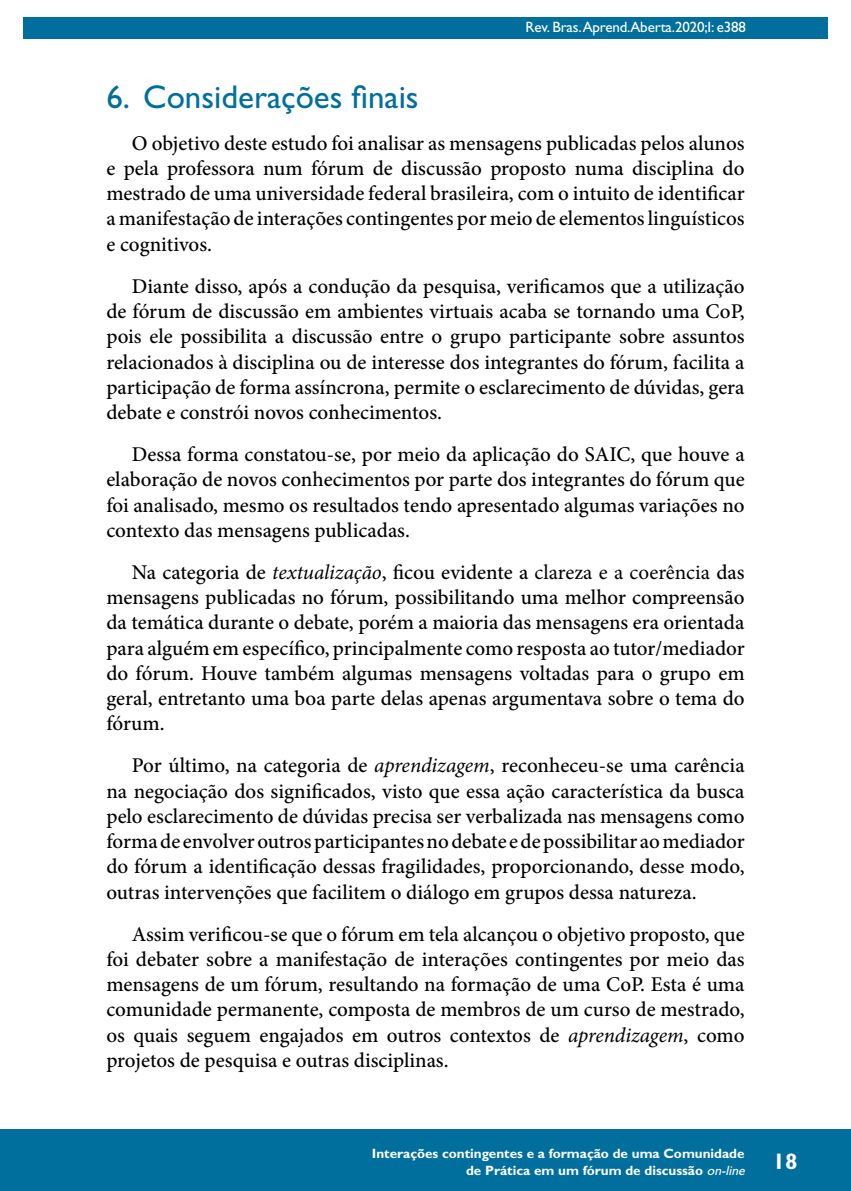
<style>
.page{position:relative;width:851px;height:1191px;background:#fff}
.page>*{position:absolute;margin:0;border:0;box-sizing:border-box;transform-origin:0 0}
.t1{font:33px "Gill Sans Std";color:#006f9e}
.t2{font:700 22.5px "Gill Sans Std";color:#fff}
.t3{font:500 21px/25.2px "Minion Pro";color:#000;text-align:justify}
.t4{font:15px "Gill Sans Std";letter-spacing:-.01em;color:#fff}
.t5{font:700 13.5px/16.2px "Gill Sans Std";color:#fff;text-align:right}
.s1{font-weight:400;font-style:italic}
.s2{font-weight:400}
</style>
<div class="page">
<hr style="left:104px;top:0;width:1px;height:467px;background:#006f9e">
<div style="left:23px;top:17px;width:804px;height:21px;background:#006f9e"></div>
<div style="left:0;top:1129px;width:850px;height:62px;background:#006f9e"></div>
<p class="t4" style="left:525px;top:18px;width:222px">Rev. Bras.Aprend.Aberta.2020;I: e388</p>
<h1 class="t1" style="left:106px;top:77px;width:314px">6. Considerações finais</h1>
<p class="t3" style="left:106px;top:130px;width:639px;text-indent:26px">O objetivo deste estudo foi analisar as mensagens publicadas pelos alunos e pela professora num fórum de discussão proposto numa disciplina do mestrado de uma universidade federal brasileira, com o intuito de identificar a manifestação de interações contingentes por meio de elementos linguísticos e cognitivos.</p>
<p class="t3" style="left:106px;top:273px;width:639px;text-indent:26px">Diante disso, após a condução da pesquisa, verificamos que a utilização de fórum de discussão em ambientes virtuais acaba se tornando uma CoP, pois ele possibilita a discussão entre o grupo participante sobre assuntos relacionados à disciplina ou de interesse dos integrantes do fórum, facilita a participação de forma assíncrona, permite o esclarecimento de dúvidas, gera debate e constrói novos conhecimentos.</p>
<p class="t3" style="left:106px;top:442px;width:639px;text-indent:26px">Dessa forma constatou-se, por meio da aplicação do SAIC, que houve a elaboração de novos conhecimentos por parte dos integrantes do fórum que foi analisado, mesmo os resultados tendo apresentado algumas variações no contexto das mensagens publicadas.</p>
<p class="t3" style="left:106px;top:560px;width:639px;text-indent:26px">Na categoria de <span class="s1">textualização</span>, ficou evidente a <span class="s2">clareza e a coerência</span> das mensagens publicadas no fórum, possibilitando uma melhor compreensão da temática durante o debate, porém a maioria das mensagens era orientada para alguém em específico, principalmente como resposta ao tutor/mediador do fórum. Houve também algumas mensagens voltadas para o grupo em geral, entretanto uma boa parte delas apenas argumentava sobre o tema do fórum.</p>
<p class="t3" style="left:106px;top:753px;width:639px;text-indent:26px">Por último, na categoria de <span class="s1">aprendizagem</span>, reconheceu-se uma carência na negociação dos significados, visto que essa ação característica da busca pelo esclarecimento de dúvidas precisa ser verbalizada nas mensagens como forma de envolver outros participantes no debate e de possibilitar ao mediador do fórum a identificação dessas fragilidades, proporcionando, desse modo, outras intervenções que facilitem o diálogo em grupos dessa natureza.</p>
<p class="t3" style="left:106px;top:921px;width:639px;text-indent:26px">Assim verificou-se que o fórum em tela alcançou o objetivo proposto, que foi debater sobre a manifestação de interações contingentes por meio das mensagens de um fórum, resultando na formação de uma CoP. Esta é uma comunidade permanente, composta de membros de um curso de mestrado, os quais seguem engajados em outros contextos de <span class="s1">aprendizagem</span>, como projetos de pesquisa e outras disciplinas.</p>
<p class="t5" style="left:372px;top:1145px;width:377px">Interações contingentes e a formação de uma Comunidade de Prática em um fórum de discussão <span class="s1">on-line</span></p>
<p class="t2" style="left:772px;top:1148px;width:26px">18</p>
</div>
